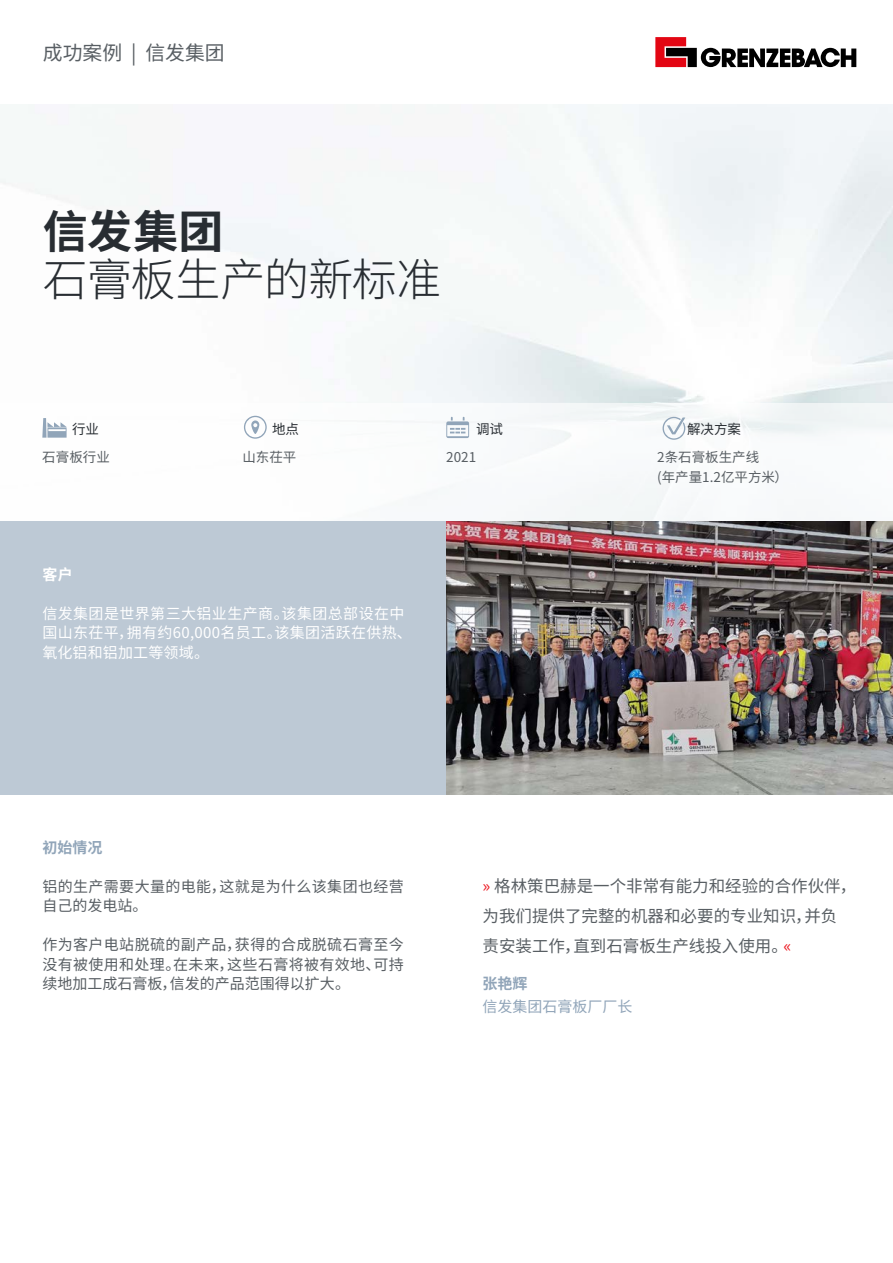
<style>
.page{position:relative;width:893px;height:1263px;background:#fff}
.page>*{position:absolute;margin:0;border:0;box-sizing:border-box;transform-origin:0 0}
.t1{font:300 45px "Noto Sans SC";letter-spacing:-.015em;color:#282d32}
.t2{font:700 45px "Noto Sans SC";color:#282d32}
.t3{font:19.8px "Noto Sans SC";color:#585e63}
.t4{font:16.5px/30px "Noto Sans SC";color:#585e63}
.t5{font:15px/19.5px "Noto Sans SC";letter-spacing:.025em;color:#585e63}
.t6{font:15px/19.5px "Noto Sans SC";letter-spacing:.02em;color:#fff}
.t7{font:15px "Noto Sans SC";color:#91a5b9}
.t8{font:700 15px "Noto Sans SC";color:#91a5b9}
.t9{font:700 15px "Noto Sans SC";color:#fff}
.t10{font:13.5px/19.5px "Noto Sans SC";color:#585e63}
.t11{font:13.5px "Noto Sans SC";color:#282d32}
.s1{color:#ed1b24}
</style>
<div class="page">
<svg style="left:655px;top:37px;width:201px;height:30px"></svg>
<svg style="left:42px;top:418px;width:25px;height:20px"></svg>
<svg style="left:446px;top:417px;width:23px;height:21px"></svg>
<svg style="left:663px;top:417px;width:22px;height:23px"></svg>
<svg style="left:244px;top:416px;width:23px;height:23px"></svg>
<div style="left:0;top:521px;width:446px;height:273px;background:#bdc9d5"></div>
<img style="left:446px;top:521px;width:447px;height:273px">
<h2 class="t3" style="left:43px;top:42px;width:183px">成功案例 | 信发集团</h2>
<h1 class="t2" style="left:43px;top:206px;width:182px">信发集团</h1>
<h1 class="t1" style="left:43px;top:254px;width:400px">石膏板生产的新标准</h1>
<p class="t11" style="left:72px;top:422px;width:28px">行业</p>
<p class="t10" style="left:42px;top:448px;width:69px">石膏板行业</p>
<p class="t11" style="left:272px;top:422px;width:28px">地点</p>
<p class="t10" style="left:242px;top:448px;width:55px">山东茌平</p>
<p class="t9" style="left:42px;top:565px;width:32px">客户</p>
<p class="t6" style="left:42px;top:604px;width:371px">信发集团是世界第三大铝业生产商。该集团总部设在中国山东茌平，拥有约60,000名员工。该集团活跃在供热、氧化铝和铝加工等领域。</p>
<p class="t11" style="left:476px;top:422px;width:28px">调试</p>
<p class="t10" style="left:446px;top:448px;width:31px">2021</p>
<p class="t11" style="left:687px;top:422px;width:55px">解决方案</p>
<p class="t10" style="left:657px;top:448px;width:132px">2条石膏板生产线<br>(年产量1.2亿平方米）</p>
<p class="t8" style="left:42px;top:838px;width:61px">初始情况</p>
<p class="t5" style="left:42px;top:877px;width:363px">铝的生产需要大量的电能，这就是为什么该集团也经营自己的发电站。</p>
<p class="t5" style="left:42px;top:935px;width:363px;text-align:justify">作为客户电站脱硫的副产品，获得的合成脱硫石膏至今没有被使用和处理。在未来，这些石膏将被有效地、可持续地加工成石膏板，信发的产品范围得以扩大。</p>
<p class="t4" style="left:483px;top:871px;width:375px"><span class="s1">»</span> 格林策巴赫是一个非常有能力和经验的合作伙伴，为我们提供了完整的机器和必要的专业知识，并负责安装工作，直到石膏板生产线投入使用。<span class="s1">«</span></p>
<p class="t8" style="left:483px;top:975px;width:46px">张艳辉</p>
<p class="t7" style="left:483px;top:997px;width:151px">信发集团石膏板厂厂长</p>
</div>
